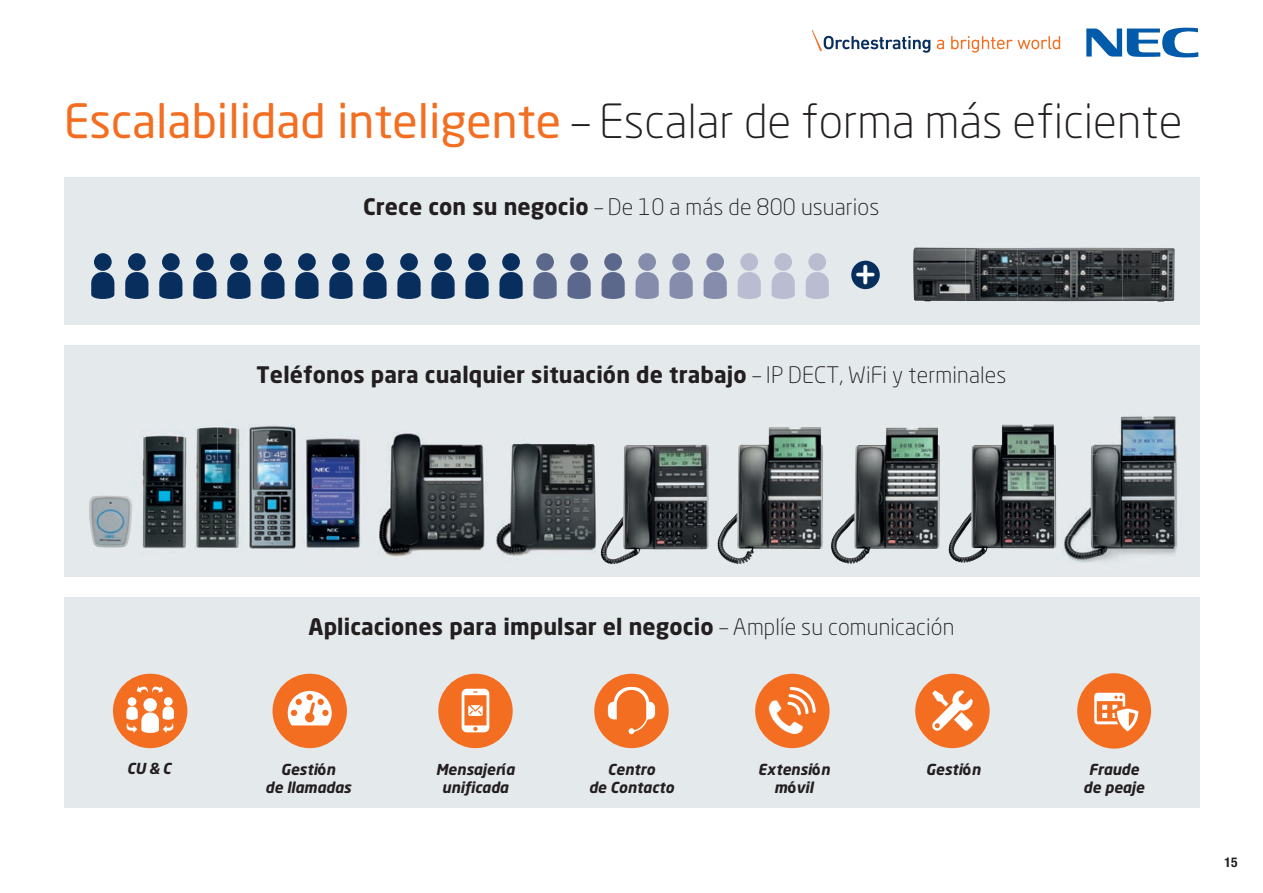
<style>
.page{position:relative;width:1263px;height:893px;background:#fff}
.page>*{position:absolute;margin:0;border:0;box-sizing:border-box;transform-origin:0 0}
.t1{font:300 46.5px "Neo Sans Std";color:#231f20}
.t2{font:700 37.2px "Netto OT";color:#fff}
.t3{font:700 22.5px "Neo Sans Std";letter-spacing:.005em;color:#231f20}
.t4{font:300 22.5px "Neo Sans Std";letter-spacing:.005em;color:#231f20}
.t5{font:italic 700 15px/18px "Neo Sans";color:#231f20;text-align:center}
.t6{font:700 condensed 13.5px "Helvetica Neue LT Pro";color:#231f20}
.s1{font-weight:400;color:#f36e21}
.s2{font-weight:700}
.s3{font-weight:300}
.s4{font-family:"Neo Sans Std";font-style:normal}
</style>
<div class="page">
<div style="left:64px;top:177px;width:1135px;height:147px;background:#e4e9ec"></div>
<div style="left:64px;top:345px;width:1135px;height:231px;background:#e4e9ec"></div>
<div style="left:64px;top:597px;width:1135px;height:211px;background:#e4e9ec"></div>
<svg style="left:937px;top:40px;width:7px;height:9px"></svg>
<svg style="left:951px;top:36px;width:109px;height:17px"></svg>
<svg style="left:812px;top:30px;width:118px;height:23px"></svg>
<svg style="left:1086px;top:27px;width:112px;height:31px"></svg>
<div style="left:332px;top:253px;width:18px;height:18px;background:#082e5e;border-radius:50%"></div>
<svg style="left:329px;top:272px;width:24px;height:27px"></svg>
<div style="left:298px;top:253px;width:18px;height:18px;background:#082e5e;border-radius:50%"></div>
<svg style="left:295px;top:272px;width:23px;height:27px"></svg>
<div style="left:264px;top:253px;width:18px;height:18px;background:#082e5e;border-radius:50%"></div>
<svg style="left:261px;top:272px;width:23px;height:27px"></svg>
<div style="left:230px;top:253px;width:18px;height:18px;background:#082e5e;border-radius:50%"></div>
<svg style="left:227px;top:272px;width:23px;height:27px"></svg>
<div style="left:196px;top:253px;width:18px;height:18px;background:#082e5e;border-radius:50%"></div>
<svg style="left:193px;top:272px;width:23px;height:27px"></svg>
<div style="left:162px;top:253px;width:18px;height:18px;background:#082e5e;border-radius:50%"></div>
<svg style="left:159px;top:272px;width:23px;height:27px"></svg>
<div style="left:128px;top:253px;width:18px;height:18px;background:#082e5e;border-radius:50%"></div>
<svg style="left:125px;top:272px;width:23px;height:27px"></svg>
<div style="left:94px;top:253px;width:18px;height:18px;background:#082e5e;border-radius:50%"></div>
<svg style="left:91px;top:272px;width:23px;height:27px"></svg>
<div style="left:366px;top:253px;width:18px;height:18px;background:#082e5e;border-radius:50%"></div>
<svg style="left:363px;top:272px;width:24px;height:27px"></svg>
<div style="left:400px;top:253px;width:18px;height:18px;background:#082e5e;border-radius:50%"></div>
<svg style="left:397px;top:272px;width:24px;height:27px"></svg>
<div style="left:434px;top:253px;width:18px;height:18px;background:#082e5e;border-radius:50%"></div>
<svg style="left:431px;top:272px;width:24px;height:27px"></svg>
<div style="left:468px;top:253px;width:18px;height:18px;background:#082e5e;border-radius:50%"></div>
<svg style="left:465px;top:272px;width:24px;height:27px"></svg>
<div style="left:502px;top:253px;width:18px;height:18px;background:#082e5e;border-radius:50%"></div>
<svg style="left:499px;top:272px;width:24px;height:27px"></svg>
<div style="left:536px;top:253px;width:18px;height:18px;background:#5c678c;border-radius:50%"></div>
<svg style="left:533px;top:272px;width:24px;height:27px"></svg>
<div style="left:570px;top:253px;width:18px;height:18px;background:#5c678c;border-radius:50%"></div>
<svg style="left:567px;top:272px;width:24px;height:27px"></svg>
<div style="left:604px;top:253px;width:18px;height:18px;background:#5c678c;border-radius:50%"></div>
<svg style="left:601px;top:272px;width:24px;height:27px"></svg>
<div style="left:638px;top:253px;width:18px;height:18px;background:#868cab;border-radius:50%"></div>
<svg style="left:635px;top:272px;width:24px;height:27px"></svg>
<div style="left:672px;top:253px;width:18px;height:18px;background:#868cab;border-radius:50%"></div>
<svg style="left:670px;top:272px;width:23px;height:27px"></svg>
<div style="left:706px;top:253px;width:18px;height:18px;background:#868cab;border-radius:50%"></div>
<svg style="left:704px;top:272px;width:23px;height:27px"></svg>
<div style="left:740px;top:253px;width:18px;height:18px;background:#babdd1;border-radius:50%"></div>
<svg style="left:738px;top:272px;width:23px;height:27px"></svg>
<div style="left:774px;top:253px;width:18px;height:18px;background:#babdd1;border-radius:50%"></div>
<svg style="left:772px;top:272px;width:23px;height:27px"></svg>
<div style="left:808px;top:253px;width:18px;height:18px;background:#babdd1;border-radius:50%"></div>
<svg style="left:806px;top:272px;width:23px;height:27px"></svg>
<img style="left:913px;top:248px;width:262px;height:53px">
<div style="left:851px;top:261px;width:29px;height:28px;background:#082e5e;border-radius:50%"></div>
<div style="left:272px;top:674px;width:75px;height:74px;background:#f36e21;border-radius:50%"></div>
<svg style="left:288px;top:691px;width:44px;height:34px"></svg>
<div style="left:755px;top:674px;width:74px;height:74px;background:#f36e21;border-radius:50%"></div>
<div style="left:915px;top:674px;width:75px;height:74px;background:#f36e21;border-radius:50%"></div>
<svg style="left:932px;top:690px;width:41px;height:41px"></svg>
<div style="left:594px;top:674px;width:75px;height:74px;background:#f36e21;border-radius:50%"></div>
<svg style="left:608px;top:687px;width:47px;height:47px"></svg>
<div style="left:438px;top:674px;width:75px;height:74px;background:#f36e21;border-radius:50%"></div>
<svg style="left:462px;top:689px;width:27px;height:43px"></svg>
<div style="left:113px;top:674px;width:74px;height:74px;background:#f36e21;border-radius:50%"></div>
<div style="left:164px;top:697px;width:9px;height:9px;background:#fff;border-radius:50%"></div>
<div style="left:128px;top:697px;width:8px;height:9px;background:#fff;border-radius:50%"></div>
<div style="left:143px;top:698px;width:14px;height:14px;background:#fff;border-radius:50%"></div>
<svg style="left:137px;top:686px;width:26px;height:6px"></svg>
<div style="left:1077px;top:673px;width:74px;height:76px;background:#f36e21;border-radius:50%"></div>
<svg style="left:1094px;top:693px;width:44px;height:38px"></svg>
<img style="left:717px;top:427px;width:106px;height:137px">
<img style="left:607px;top:445px;width:98px;height:92px">
<img style="left:495px;top:442px;width:106px;height:114px">
<img style="left:601px;top:539px;width:5px;height:21px">
<img style="left:379px;top:431px;width:109px;height:126px">
<img style="left:948px;top:425px;width:105px;height:137px">
<img style="left:831px;top:427px;width:109px;height:137px">
<img style="left:1054px;top:416px;width:123px;height:38px">
<img style="left:1056px;top:454px;width:122px;height:82px">
<img style="left:1054px;top:536px;width:124px;height:27px">
<img style="left:1054px;top:445px;width:2px;height:103px">
<img style="left:142px;top:435px;width:45px;height:78px">
<img style="left:142px;top:513px;width:44px;height:36px">
<img style="left:196px;top:425px;width:47px;height:40px">
<img style="left:196px;top:465px;width:44px;height:45px">
<img style="left:196px;top:510px;width:43px;height:41px">
<img style="left:306px;top:435px;width:55px;height:87px">
<img style="left:305px;top:522px;width:56px;height:26px">
<img style="left:89px;top:495px;width:44px;height:52px">
<img style="left:248px;top:424px;width:48px;height:125px">
<img style="left:295px;top:429px;width:1px;height:120px">
<svg style="left:787px;top:687px;width:29px;height:29px"></svg>
<svg style="left:126px;top:706px;width:48px;height:27px"></svg>
<h1 class="t1" style="left:64px;top:93px;width:1120px"><span class="s1">Escalabilidad inteligente</span> – Escalar de forma más eficiente</h1>
<p class="t4" style="left:363px;top:193px;width:518px"><span class="s2">Crece con su negocio</span> – De 10 a más de 800 usuarios</p>
<h2 class="t2" style="left:856px;top:247px;width:21px">+</h2>
<p class="t3" style="left:257px;top:360px;width:751px">Teléfonos para cualquier situación de trabajo <span class="s3">– IP DECT, WiFi y terminales</span></p>
<p class="t3" style="left:308px;top:612px;width:647px">Aplicaciones para impulsar el negocio <span class="s3">– Amplíe su comunicación</span></p>
<p class="t5" style="left:127px;top:760px;width:45px">CU &amp; C</p>
<p class="t5" style="left:1083px;top:761px;width:63px">Fraude de peaje</p>
<p class="t5" style="left:265px;top:761px;width:87px">Gesti<span class="s4">ó</span>n<br>de llamadas</p>
<p class="t5" style="left:758px;top:761px;width:74px">Extensi<span class="s4">ó</span>n m<span class="s4">ó</span>vil</p>
<p class="t5" style="left:436px;top:761px;width:80px">Mensajer<span class="s4">í</span>a unificada</p>
<p class="t5" style="left:607px;top:761px;width:49px">Centro</p>
<p class="t5" style="left:926px;top:761px;width:56px">Gesti<span class="s4">ó</span>n</p>
<p class="t5" style="left:589px;top:779px;width:87px">de Contacto</p>
<p class="t6" style="left:1224px;top:854px;width:14px">15</p>
</div>
